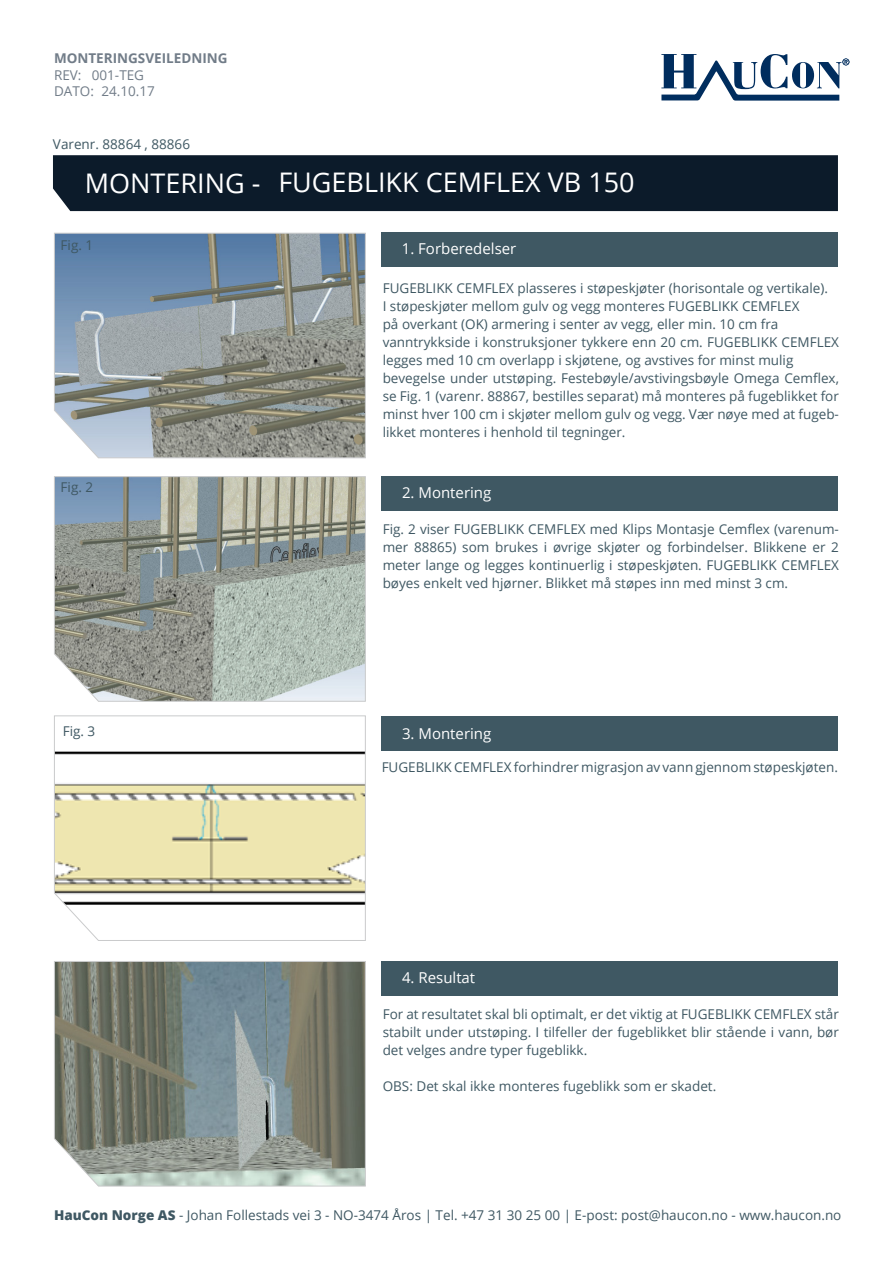
<style>
.page{position:relative;width:893px;height:1263px;background:#fff}
.page>*{position:absolute;margin:0;border:0;box-sizing:border-box;transform-origin:0 0}
.H2_Venstrestilt_-_Hvit{font:27px "Open Sans";color:#fff}
.Skjema_Subheading_Venstrestilt{font:15px "Open Sans";color:#fff}
.Brødtekst{font:13.5px/18px "Open Sans";color:#3f5863;text-align:justify}
.Topp_venstrestilt{font:13.5px/16.2px "Open Sans";color:#717c88}
.t1{font:700 13.5px "Open Sans";color:#717c88}
.s1{font-weight:800}
</style>
<div class="page">
<svg style="left:661px;top:54px;width:188px;height:47px"></svg>
<div style="left:53px;top:155px;width:785px;height:56px;background:#0c1b2a"></div>
<div style="left:382px;top:476px;width:456px;height:34px;background:#3f5863"></div>
<div style="left:382px;top:233px;width:456px;height:34px;background:#3f5863"></div>
<svg style="left:54px;top:232px;width:312px;height:227px;background:#8a959b"></svg>
<svg style="left:54px;top:476px;width:312px;height:226px;background:#9da59f"></svg>
<svg style="left:54px;top:715px;width:312px;height:226px"></svg>
<svg style="left:54px;top:961px;width:312px;height:226px;background:#808881"></svg>
<div style="left:382px;top:716px;width:456px;height:34px;background:#3f5863"></div>
<div style="left:382px;top:961px;width:456px;height:34px;background:#3f5863"></div>
<p class="t1" style="left:54px;top:49px;width:175px">MONTERINGSVEILEDNING</p>
<p class="Topp_venstrestilt" style="left:54px;top:66px;width:41px">REV:<br>DATO:</p>
<p class="Topp_venstrestilt" style="left:92px;top:66px;width:54px">001-TEG</p>
<p class="Topp_venstrestilt" style="left:101px;top:83px;width:55px">24.10.17</p>
<p class="Brødtekst" style="left:53px;top:134px;width:139px">Varenr. 88864 , 88866</p>
<p class="H2_Venstrestilt_-_Hvit" style="left:85px;top:164px;width:177px">MONTERING -</p>
<p class="H2_Venstrestilt_-_Hvit" style="left:278px;top:164px;width:358px">FUGEBLIKK CEMFLEX VB 150</p>
<p class="Brødtekst" style="left:61px;top:235px;width:34px">Fig. 1</p>
<p class="Skjema_Subheading_Venstrestilt" style="left:402px;top:238px;width:116px">1. Forberedelser</p>
<p class="Brødtekst" style="left:383px;top:278px;width:447px">FUGEBLIKK CEMFLEX plasseres i støpeskjøter (horisontale og vertikale).</p>
<p class="Brødtekst" style="left:383px;top:296px;width:418px">I støpeskjøter mellom gulv og vegg monteres FUGEBLIKK CEMFLEX</p>
<p class="Brødtekst" style="left:383px;top:314px;width:397px">på overkant (OK) armering i senter av vegg, eller min. 10 cm fra</p>
<p class="Brødtekst" style="left:383px;top:332px;width:458px">vanntrykkside i konstruksjoner tykkere enn 20 cm. FUGEBLIKK CEMFLEX legges med 10 cm overlapp i skjøtene, og avstives for minst mulig</p>
<p class="Brødtekst" style="left:383px;top:368px;width:458px">bevegelse under utstøping. Festebøyle/avstivingsbøyle Omega Cemflex, se Fig. 1 (varenr. 88867, bestilles separat) må monteres på fugeblikket for minst hver 100 cm i skjøter mellom gulv og vegg. Vær nøye med at fugeb&shy;likket monteres i henhold til tegninger.</p>
<p class="Brødtekst" style="left:61px;top:478px;width:34px">Fig. 2</p>
<p class="Skjema_Subheading_Venstrestilt" style="left:402px;top:483px;width:91px">2. Montering</p>
<p class="Brødtekst" style="left:383px;top:520px;width:458px">Fig. 2 viser FUGEBLIKK CEMFLEX med Klips Montasje Cemflex (varenum&shy;mer 88865) som brukes i øvrige skjøter og forbindelser. Blikkene er 2 meter lange og legges kontinuerlig i støpeskjøten. FUGEBLIKK CEMFLEX bøyes enkelt ved hjørner. Blikket må støpes inn med minst 3 cm.</p>
<p class="Brødtekst" style="left:63px;top:722px;width:34px">Fig. 3</p>
<p class="Skjema_Subheading_Venstrestilt" style="left:402px;top:723px;width:91px">3. Montering</p>
<p class="Brødtekst" style="left:382px;top:757px;width:458px">FUGEBLIKK CEMFLEX forhindrer migrasjon av vann gjennom støpeskjøten.</p>
<p class="Skjema_Subheading_Venstrestilt" style="left:402px;top:967px;width:75px">4. Resultat</p>
<p class="Brødtekst" style="left:383px;top:1004px;width:458px">For at resultatet skal bli optimalt, er det viktig at FUGEBLIKK CEMFLEX står stabilt under utstøping. I tilfeller der fugeblikket blir stående i vann, bør det velges andre typer fugeblikk.</p>
<p class="Brødtekst" style="left:383px;top:1076px;width:335px">OBS: Det skal ikke monteres fugeblikk som er skadet.</p>
<p class="Brødtekst" style="left:54px;top:1206px;width:789px"><span class="s1">HauCon Norge AS</span> - Johan Follestads vei 3 - NO-3474 Åros | Tel. +47 31 30 25 00 | E-post: post@haucon.no - www.haucon.no</p>
</div>
